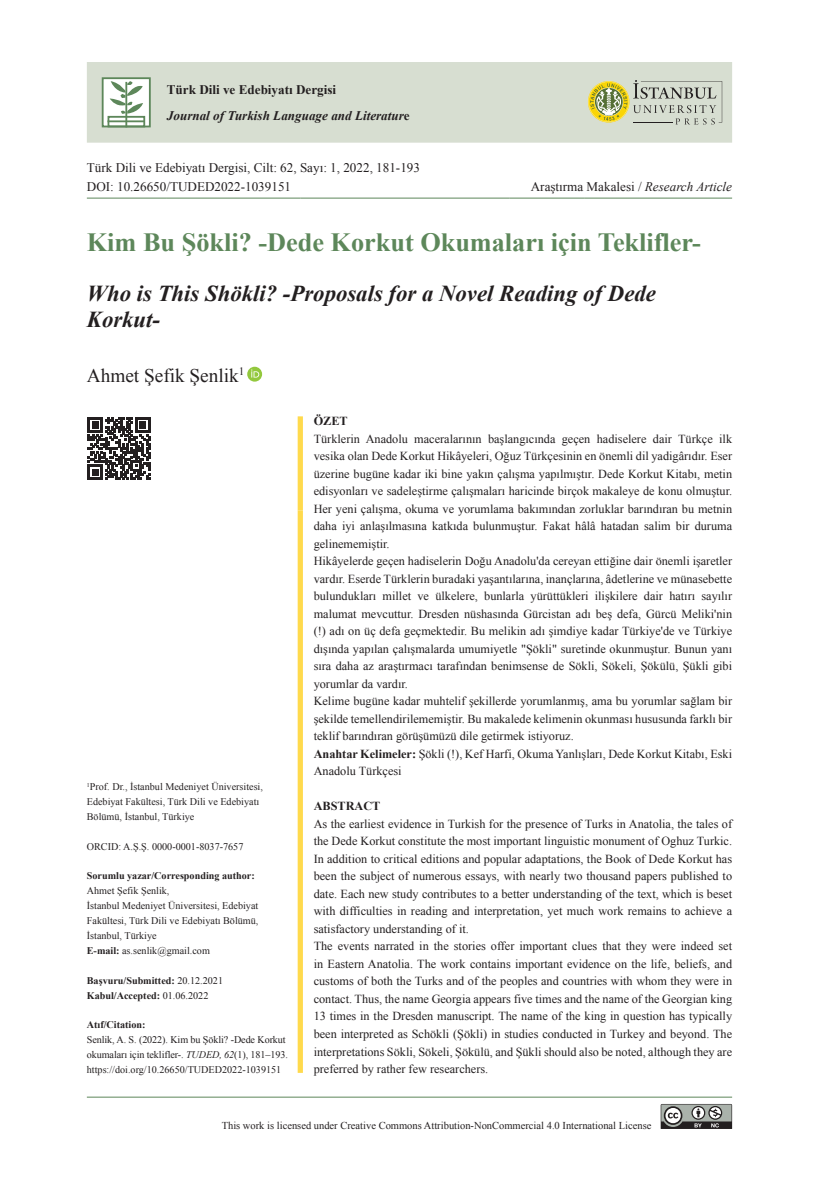
<style>
.page{position:relative;width:819px;height:1191px;background:#fff}
.page>*{position:absolute;margin:0;border:0;box-sizing:border-box;transform-origin:0 0}
.t1{font:700 26.25px "Times New Roman";color:#5d875a}
.t2{font:italic 700 22.75px/26.2px "Times New Roman";color:#231f20}
.t3{font:19.25px "Times New Roman";color:#231f20}
.t4{font:13.12px/19.1px "Times New Roman";color:#231f20}
.t5{font:italic 700 13.12px/26.2px "Times New Roman";color:#231f20}
.t6{font:12.25px/17.5px "Times New Roman";color:#231f20}
.t7{font:700 12.25px "Times New Roman";color:#231f20}
.t8{font:10.5px "Times New Roman";color:#231f20}
.t9{font:10.15px/14.9px "Times New Roman";color:#231f20}
.t10{font:700 10.15px/14.9px "Times New Roman";color:#231f20}
.s1{font-style:normal}
.s2{font-style:italic}
.s3{font-weight:700}
.s4{font-weight:400}
</style>
<div class="page">
<div style="left:87px;top:62px;width:645px;height:81px;background:#d7ded1"></div>
<div style="left:297px;top:416px;width:6px;height:94px;background:#ffda4d"></div>
<div style="left:297px;top:510px;width:6px;height:562px;background:#ffda4d"></div>
<hr style="left:87px;top:198px;width:80px;height:1px;background:#5d875a">
<hr style="left:167px;top:198px;width:133px;height:1px;background:#5d875a">
<hr style="left:300px;top:198px;width:209px;height:1px;background:#5d875a">
<hr style="left:509px;top:198px;width:75px;height:1px;background:#5d875a">
<hr style="left:584px;top:198px;width:148px;height:1px;background:#5d875a">
<div style="left:102px;top:77px;width:49px;height:50px;background:#fff;border:2px solid #5d875a"></div>
<div style="left:107px;top:116px;width:38px;height:11px;border:2px solid #5d875a"></div>
<hr style="left:107px;top:120px;width:37px;height:2px;background:#5d875a">
<svg style="left:110px;top:81px;width:33px;height:33px"></svg>
<hr style="left:125px;top:82px;width:2px;height:45px;background:#5d875a">
<svg style="left:588px;top:80px;width:134px;height:45px;background:#c2c5a4"></svg>
<svg style="left:247px;top:367px;width:15px;height:14px"></svg>
<svg style="left:251px;top:369px;width:8px;height:8px"></svg>
<svg style="left:88px;top:417px;width:62px;height:63px"></svg>
<hr style="left:87px;top:1096px;width:645px;height:1px;background:#5d875a">
<svg style="left:660px;top:1104px;width:72px;height:25px;background:#818280"></svg>
<p class="t5" style="left:167px;top:76px;width:244px"><span class="s1">Türk Dili ve Edebiyatı Dergisi<br></span>Journal of Turkish Language and Literatur<span class="s1">e</span></p>
<p class="t4" style="left:87px;top:157px;width:334px">Türk Dili ve Edebiyatı Dergisi, Cilt: 62, Sayı: 1, 2022, 181-193<br>DOI: 10.26650/TUDED2022-1039151</p>
<p class="t4" style="left:531px;top:176px;width:203px">Araştırma Makalesi / <span class="s2">Research Article</span></p>
<h1 class="t1" style="left:87px;top:224px;width:615px">Kim Bu Şökli? -Dede Korkut Okumaları için Teklifler-</h1>
<h2 class="t2" style="left:87px;top:279px;width:570px">Who is This Shökli? -Proposals for a Novel Reading of Dede<br>Korkut-</h2>
<h3 class="t3" style="left:87px;top:362px;width:159px">Ahmet Şefik Şenlik<sup>1</sup></h3>
<p class="t9" style="left:87px;top:779px;width:178px"><sup>1</sup>Prof. Dr., İstanbul Medeniyet Üniversitesi,<br>Edebiyat Fakültesi, Türk Dili ve Edebiyatı<br>Bölümü, İstanbul, Türkiye</p>
<p class="t9" style="left:87px;top:838px;width:158px">ORCID: A.Ş.Ş. 0000-0001-8037-7657</p>
<p class="t10" style="left:87px;top:868px;width:169px">Sorumlu yazar/Corresponding author:</p>
<p class="t9" style="left:87px;top:883px;width:173px">Ahmet Şefik Şenlik,<br>İstanbul Medeniyet Üniversitesi, Edebiyat<br>Fakültesi, Türk Dili ve Edebiyatı Bölümü,<br>İstanbul, Türkiye<br><span class="s3">E-mail:</span> as.senlik@gmail.com</p>
<p class="t10" style="left:87px;top:972px;width:138px">Başvuru/Submitted: <span class="s4">20.12.2021<br></span>Kabul/Accepted: <span class="s4">01.06.2022</span></p>
<p class="t10" style="left:87px;top:1017px;width:60px">Atıf/Citation:</p>
<p class="t9" style="left:87px;top:1032px;width:203px">Senlik, A. S. (2022). Kim bu Şökli? -Dede Korkut okumaları için teklifler-. <span class="s2">TUDED, 62</span>(1), 181–193. https://doi.org/10.26650/TUDED2022-1039151</p>
<p class="t7" style="left:314px;top:412px;width:36px">ÖZET</p>
<p class="t6" style="left:314px;top:429px;width:420px">Türklerin Anadolu maceralarının başlangıcında geçen hadiselere dair Türkçe ilk vesika olan Dede Korkut Hikâyeleri, Oğuz Türkçesinin en önemli dil yadigârıdır. Eser üzerine bugüne kadar iki bine yakın çalışma yapılmıştır. Dede Korkut Kitabı, metin edisyonları ve sadeleştirme çalışmaları haricinde birçok makaleye de konu olmuştur.<br>Her yeni çalışma, okuma ve yorumlama bakımından zorluklar barındıran bu metnin daha iyi anlaşılmasına katkıda bulunmuştur. Fakat hâlâ hatadan salim bir duruma gelinememiştir.<br>Hikâyelerde geçen hadiselerin Doğu Anadolu'da cereyan ettiğine dair önemli işaretler vardır. Eserde Türklerin buradaki yaşantılarına, inançlarına, âdetlerine ve münasebette bulundukları millet ve ülkelere, bunlarla yürüttükleri ilişkilere dair hatırı sayılır malumat mevcuttur. Dresden nüshasında Gürcistan adı beş defa, Gürcü Meliki'nin (!) adı on üç defa geçmektedir. Bu melikin adı şimdiye kadar Türkiye'de ve Türkiye dışında yapılan çalışmalarda umumiyetle "Şökli" suretinde okunmuştur. Bunun yanı sıra daha az araştırmacı tarafından benimsense de Sökli, Sökeli, Şökülü, Şükli gibi yorumlar da vardır.<br>Kelime bugüne kadar muhtelif şekillerde yorumlanmış, ama bu yorumlar sağlam bir şekilde temellendirilememiştir. Bu makalede kelimenin okunması hususunda farklı bir teklif barındıran görüşümüzü dile getirmek istiyoruz.<br><span class="s3">Anahtar Kelimeler:</span> Şökli (!), Kef Harfi, Okuma Yanlışları, Dede Korkut Kitabı, Eski Anadolu Türkçesi</p>
<p class="t7" style="left:314px;top:797px;width:68px">ABSTRACT</p>
<p class="t6" style="left:314px;top:815px;width:420px">As the earliest evidence in Turkish for the presence of Turks in Anatolia, the tales of the Dede Korkut constitute the most important linguistic monument of Oghuz Turkic.<br>In addition to critical editions and popular adaptations, the Book of Dede Korkut has been the subject of numerous essays, with nearly two thousand papers published to date. Each new study contributes to a better understanding of the text, which is beset with difficulties in reading and interpretation, yet much work remains to achieve a satisfactory understanding of it.<br>The events narrated in the stories offer important clues that they were indeed set in Eastern Anatolia. The work contains important evidence on the life, beliefs, and customs of both the Turks and of the peoples and countries with whom they were in contact. Thus, the name Georgia appears five times and the name of the Georgian king 13 times in the Dresden manuscript. The name of the king in question has typically been interpreted as Schökli (Şökli) in studies conducted in Turkey and beyond. The interpretations Sökli, Sökeli, Şökülü, and Şükli should also be noted, although they are preferred by rather few researchers.</p>
<p class="t8" style="left:222px;top:1118px;width:431px">This work is licensed under Creative Commons Attribution-NonCommercial 4.0 International License</p>
</div>
